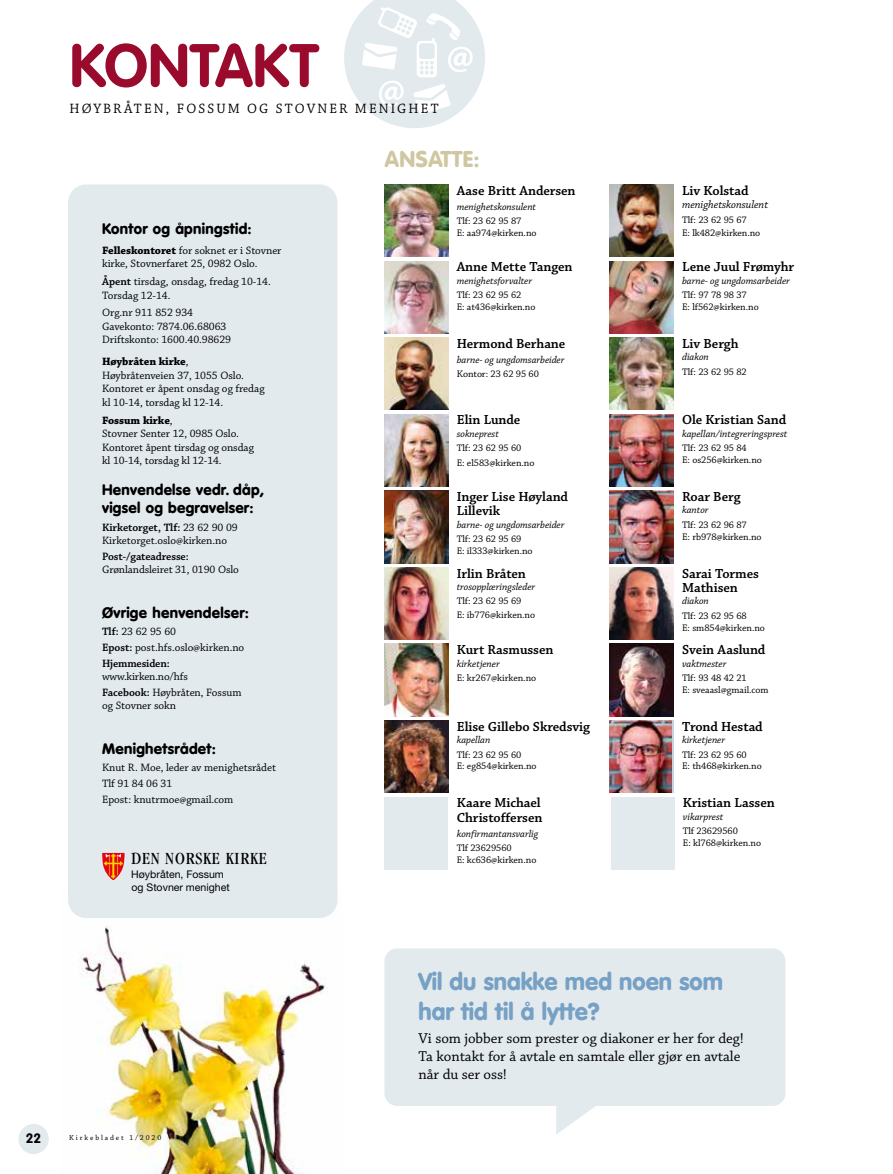
<style>
.page{position:relative;width:893px;height:1174px;background:#fff}
.page>*{position:absolute;margin:0;border:0;box-sizing:border-box;transform-origin:0 0}
.t1{font:700 60px "VAG Rounded";color:#990a2c}
.t2{font:900 24px/30px "VAG Rounded";color:#76a1c5}
.t3{font:900 22.5px "VAG Rounded";letter-spacing:.02em;color:#cec7a1}
.t4{font:condensed 17.7px "Garamond";letter-spacing:.05em;color:#000}
.t5{font:15px/18.3px "Chaparral Pro";letter-spacing:-.005em;color:#000}
.t6{font:900 15px/18px "VAG Rounded";letter-spacing:.02em;color:#000}
.t7{font:14.25px "Chaparral Pro";letter-spacing:.15em;color:#000}
.t8{font:600 13.8px/14.4px "Chaparral Pro";letter-spacing:-.005em;color:#000}
.t9{font:700 13.5px "VAG Rounded";color:#000}
.t10{font:11.25px/13.5px "Chaparral Pro";letter-spacing:-.005em;color:#000}
.t11{font:600 11.25px "Chaparral Pro";letter-spacing:-.01em;color:#000}
.t12{font:italic 11.25px "Chaparral Pro";letter-spacing:-.005em;color:#000}
.t13{font:10.5px "Helvetica Neue";color:#000}
.t14{font:italic 10.35px "Chaparral Pro";letter-spacing:-.005em;color:#000}
.t15{font:9.9px/12px "Chaparral Pro";letter-spacing:-.005em;color:#000}
.t16{font:7.5px "Chaparral Pro";letter-spacing:.25em;color:#000}
.s1{font-weight:700}
.s2{font-weight:600}
</style>
<div class="page">
<img style="left:68px;top:890px;width:270px;height:284px">
<svg style="left:344px;top:0;width:141px;height:128px"></svg>
<div style="left:68px;top:184px;width:269px;height:734px;background:#e3eaee;border-radius:18px"></div>
<svg style="left:102px;top:853px;width:23px;height:27px"></svg>
<img style="left:610px;top:414px;width:64px;height:72px">
<img style="left:610px;top:491px;width:64px;height:72px">
<img style="left:610px;top:567px;width:64px;height:72px">
<div style="left:610px;top:720px;width:64px;height:72px;background:linear-gradient(to bottom,#c8d2dc,#c8d2dc)"></div>
<img style="left:610px;top:720px;width:61px;height:72px">
<img style="left:384px;top:414px;width:64px;height:72px">
<img style="left:610px;top:184px;width:64px;height:73px">
<img style="left:385px;top:184px;width:63px;height:73px">
<img style="left:384px;top:261px;width:64px;height:72px">
<img style="left:384px;top:491px;width:64px;height:72px">
<img style="left:384px;top:567px;width:64px;height:72px">
<img style="left:384px;top:337px;width:64px;height:73px">
<img style="left:384px;top:720px;width:64px;height:72px">
<img style="left:384px;top:644px;width:64px;height:72px">
<div style="left:384px;top:797px;width:64px;height:72px;background:#e3eaee"></div>
<img style="left:610px;top:644px;width:64px;height:72px">
<img style="left:610px;top:261px;width:64px;height:72px">
<img style="left:610px;top:337px;width:64px;height:73px">
<div style="left:611px;top:797px;width:63px;height:72px;background:#e3eaee"></div>
<div style="left:384px;top:948px;width:401px;height:158px;background:#e3eaee;border-radius:13px"></div>
<svg style="left:556px;top:1106px;width:39px;height:28px"></svg>
<div style="left:19px;top:1123px;width:30px;height:31px;background:#e3eaee;border-radius:50%"></div>
<h1 class="t1" style="left:70px;top:30px;width:251px">KONTAKT</h1>
<p class="t7" style="left:70px;top:100px;width:370px">HØYBRÅTEN, FOSSUM OG STOVNER MENIGHET</p>
<h3 class="t6" style="left:102px;top:219px;width:151px">Kontor og åpningstid:</h3>
<p class="t10" style="left:102px;top:244px;width:181px"><span class="s1">Felleskontoret</span> for soknet er i Stovner kirke, Stovnerfaret 25, 0982 Oslo.</p>
<p class="t10" style="left:102px;top:275px;width:170px"><span class="s2">Åpent</span> tirsdag, onsdag, fredag 10-14.<br>Torsdag 12-14.</p>
<p class="t10" style="left:102px;top:306px;width:131px">Org.nr 911 852 934<br>Gavekonto: 7874.06.68063<br>Driftskonto: 1600.40.98629</p>
<p class="t10" style="left:102px;top:355px;width:164px"><span class="s1">Høybråten kirke</span>,<br>Høybråtenveien 37, 1055 Oslo.<br>Kontoret er åpent onsdag og fredag kl 10-14, torsdag kl 12-14.</p>
<p class="t10" style="left:102px;top:414px;width:153px"><span class="s1">Fossum kirke</span>,<br>Stovner Senter 12, 0985 Oslo.<br>Kontoret åpent tirsdag og onsdag kl 10-14, torsdag kl 12-14.</p>
<h3 class="t6" style="left:102px;top:480px;width:164px">Henvendelse vedr. dåp, vigsel og begravelser:</h3>
<p class="t10" style="left:102px;top:521px;width:137px"><span class="s2">Kirketorget, Tlf:</span> 23 62 90 09<br>Kirketorget.oslo@kirken.no</p>
<p class="t11" style="left:102px;top:550px;width:88px">Post-/gateadresse:</p>
<p class="t10" style="left:102px;top:563px;width:138px">Grønlandsleiret 31, 0190 Oslo</p>
<h3 class="t6" style="left:102px;top:603px;width:149px">Øvrige henvendelser:</h3>
<p class="t10" style="left:102px;top:624px;width:144px;line-height:15.6px"><span class="s2">Tlf:</span> 23 62 95 60<br><span class="s2">Epost:</span> post.hfs.oslo@kirken.no<br><span class="s2">Hjemmesiden:</span></p>
<p class="t10" style="left:102px;top:669px;width:141px;line-height:15.6px">www.kirken.no/hfs<br><span class="s2">Facebook:</span> Høybråten, Fossum</p>
<p class="t10" style="left:102px;top:699px;width:75px">og Stovner sokn</p>
<h3 class="t6" style="left:102px;top:739px;width:115px">Menighetsrådet:</h3>
<p class="t10" style="left:102px;top:760px;width:176px;line-height:15.6px">Knut R. Moe, leder av menighetsrådet<br>Tlf 91 84 06 31<br>Epost: knutrmoe@gmail.com</p>
<h3 class="t4" style="left:131px;top:848px;width:137px">DEN NORSKE KIRKE</h3>
<p class="t13" style="left:36px;top:880px;width:195px">Høybråten, Fossum og Stovner menighet</p>
<h3 class="t3" style="left:385px;top:145px;width:96px">ANSATTE:</h3>
<p class="t8" style="left:457px;top:183px;width:120px">Aase Britt Andersen</p>
<p class="t14" style="left:457px;top:201px;width:81px">menighetskonsulent</p>
<p class="t15" style="left:457px;top:215px;width:81px">Tlf: 23 62 95 87<br>E: aa974@kirken.no</p>
<p class="t8" style="left:457px;top:260px;width:117px">Anne Mette Tangen</p>
<p class="t14" style="left:457px;top:275px;width:77px">menighetsforvalter</p>
<p class="t15" style="left:457px;top:289px;width:80px">Tlf: 23 62 95 62<br>E: at436@kirken.no</p>
<p class="t8" style="left:457px;top:337px;width:110px">Hermond Berhane</p>
<p class="t14" style="left:457px;top:354px;width:109px">barne- og ungdomsarbeider</p>
<p class="t15" style="left:457px;top:368px;width:84px">Kontor: 23 62 95 60</p>
<p class="t8" style="left:457px;top:413px;width:65px">Elin Lunde</p>
<p class="t14" style="left:457px;top:428px;width:44px">sokneprest</p>
<p class="t15" style="left:457px;top:441px;width:79px;line-height:14.4px">Tlf: 23 62 95 60<br>E: el583@kirken.no</p>
<p class="t8" style="left:457px;top:490px;width:113px">Inger Lise Høyland<br>Lillevik</p>
<p class="t14" style="left:457px;top:519px;width:109px">barne- og ungdomsarbeider</p>
<p class="t15" style="left:457px;top:533px;width:77px">Tlf: 23 62 95 69<br>E: il333@kirken.no</p>
<p class="t8" style="left:457px;top:566px;width:71px">Irlin Bråten</p>
<p class="t14" style="left:457px;top:581px;width:80px">trosopplæringsleder</p>
<p class="t15" style="left:457px;top:595px;width:80px;line-height:13.5px">Tlf: 23 62 95 69<br>E: ib776@kirken.no</p>
<p class="t8" style="left:457px;top:643px;width:98px">Kurt Rasmussen</p>
<p class="t14" style="left:457px;top:657px;width:45px">kirketjener</p>
<p class="t15" style="left:457px;top:672px;width:81px">E: kr267@kirken.no</p>
<p class="t8" style="left:457px;top:719px;width:135px">Elise Gillebo Skredsvig</p>
<p class="t14" style="left:457px;top:734px;width:35px">kapellan</p>
<p class="t15" style="left:457px;top:748px;width:81px">Tlf: 23 62 95 60<br>E: eg854@kirken.no</p>
<p class="t8" style="left:457px;top:796px;width:87px">Kaare Michael<br>Christoffersen</p>
<p class="t14" style="left:457px;top:827px;width:83px">konfirmantansvarlig</p>
<p class="t15" style="left:457px;top:842px;width:81px">Tlf 23629560<br>E: kc636@kirken.no</p>
<p class="t8" style="left:682px;top:183px;width:68px">Liv Kolstad</p>
<p class="t12" style="left:682px;top:198px;width:88px">menighetskonsulent</p>
<p class="t15" style="left:682px;top:213px;width:80px;line-height:13.5px">Tlf: 23 62 95 67<br>E: lk482@kirken.no</p>
<p class="t8" style="left:682px;top:260px;width:114px">Lene Juul Frømyhr</p>
<p class="t14" style="left:682px;top:275px;width:109px">barne- og ungdomsarbeider</p>
<p class="t15" style="left:682px;top:289px;width:78px">Tlf: 97 78 98 37<br>E: lf562@kirken.no</p>
<p class="t8" style="left:682px;top:337px;width:58px">Liv Bergh</p>
<p class="t14" style="left:682px;top:351px;width:28px">diakon</p>
<p class="t15" style="left:682px;top:366px;width:66px">Tlf: 23 62 95 82</p>
<p class="t8" style="left:682px;top:413px;width:106px">Ole Kristian Sand</p>
<p class="t14" style="left:682px;top:428px;width:107px">kapellan/integreringsprest</p>
<p class="t15" style="left:682px;top:442px;width:81px">Tlf: 23 62 95 84<br>E: os256@kirken.no</p>
<p class="t8" style="left:682px;top:490px;width:60px">Roar Berg</p>
<p class="t14" style="left:682px;top:504px;width:28px">kantor</p>
<p class="t15" style="left:682px;top:519px;width:81px">Tlf: 23 62 96 87<br>E: rb978@kirken.no</p>
<p class="t8" style="left:682px;top:566px;width:78px">Sarai Tormes<br>Mathisen</p>
<p class="t14" style="left:682px;top:595px;width:28px">diakon</p>
<p class="t15" style="left:682px;top:610px;width:84px">Tlf: 23 62 95 68<br>E: sm854@kirken.no</p>
<p class="t8" style="left:682px;top:643px;width:85px">Svein Aaslund</p>
<p class="t14" style="left:682px;top:657px;width:46px">vaktmester</p>
<p class="t15" style="left:682px;top:672px;width:88px">Tlf: 93 48 42 21<br>E: sveaasl@gmail.com</p>
<p class="t8" style="left:682px;top:719px;width:82px">Trond Hestad</p>
<p class="t14" style="left:682px;top:734px;width:45px">kirketjener</p>
<p class="t15" style="left:682px;top:748px;width:81px">Tlf: 23 62 95 60<br>E: th468@kirken.no</p>
<p class="t8" style="left:683px;top:796px;width:93px">Kristian Lassen</p>
<p class="t14" style="left:683px;top:810px;width:42px">vikarprest</p>
<p class="t15" style="left:683px;top:825px;width:80px">Tlf 23629560<br>E: kl768@kirken.no</p>
<p class="t9" style="left:26px;top:1130px;width:17px">22</p>
<p class="t16" style="left:69px;top:1133px;width:94px">Kirkebladet 1/2020</p>
<h2 class="t2" style="left:419px;top:966px;width:306px">Vil du snakke med noen som har tid til å lytte?</h2>
<h3 class="t5" style="left:419px;top:1029px;width:327px">Vi som jobber som prester og diakoner er her for deg!<br>Ta kontakt for å avtale en samtale eller gjør en avtale når du ser oss!</h3>
</div>
